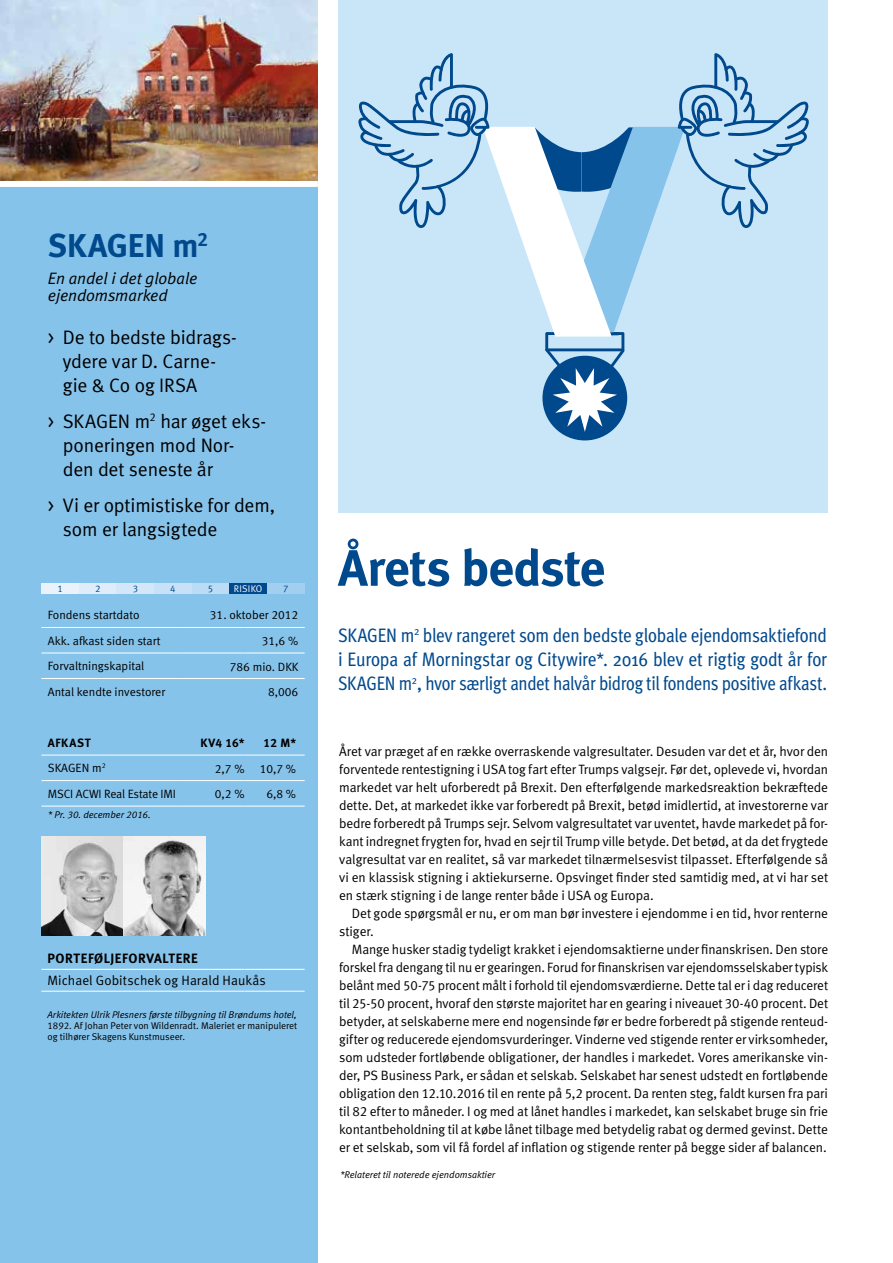
<style>
.page{position:relative;width:893px;height:1263px;background:#fff}
.page>*{position:absolute;margin:0;border:0;box-sizing:border-box;transform-origin:0 0}
.t1{font:51px "Meta Bold LF";letter-spacing:-.015em;color:#00498d}
.t2{font:33px "Meta Bold LF";color:#00498d}
.t3{font:19.5px/24px "Meta Cond";letter-spacing:-.015em;color:#00498d;text-align:justify}
.t4{font:19.5px/24px "Meta Normal LF";letter-spacing:-.005em;color:#000}
.t5{font:italic 16.5px/16.5px "Meta Normal LF";letter-spacing:-.005em;color:#000}
.t6{font:13.5px/18px "Meta Normal LF";letter-spacing:-.005em;color:#000;text-align:justify}
.t7{font:13.5px "Meta Bold LF";letter-spacing:.04em;color:#000}
.t8{font:12px "Meta Normal LF";color:#000}
.t9{font:12px "Meta Bold LF";letter-spacing:.05em;color:#000}
.t10{font:italic 9.75px "Meta Normal LF";color:#000}
.t11{font:9.75px/11.2px "Meta Normal LF";color:#000}
.t12{font:9.6px "Meta Normal LF";color:#00498d}
.t13{font:9.6px "Meta Normal LF";letter-spacing:.025em;color:#fff}
</style>
<div class="page">
<div style="left:0;top:0;width:318px;height:1263px;background:#86c3eb"></div>
<hr style="left:41px;top:627px;width:136px;height:1px;background:#fff">
<hr style="left:177px;top:627px;width:68px;height:1px;background:#fff">
<hr style="left:245px;top:627px;width:60px;height:1px;background:#fff">
<hr style="left:41px;top:653px;width:136px;height:1px;background:#fff">
<hr style="left:177px;top:653px;width:68px;height:1px;background:#fff">
<hr style="left:245px;top:653px;width:60px;height:1px;background:#fff">
<hr style="left:41px;top:678px;width:136px;height:1px;background:#fff">
<hr style="left:177px;top:678px;width:68px;height:1px;background:#fff">
<hr style="left:245px;top:678px;width:60px;height:1px;background:#fff">
<hr style="left:41px;top:969px;width:136px;height:1px;background:#fff">
<hr style="left:177px;top:969px;width:68px;height:1px;background:#fff">
<hr style="left:245px;top:969px;width:60px;height:1px;background:#fff">
<hr style="left:41px;top:991px;width:136px;height:1px;background:#fff">
<hr style="left:177px;top:991px;width:68px;height:1px;background:#fff">
<hr style="left:245px;top:991px;width:60px;height:1px;background:#fff">
<hr style="left:177px;top:755px;width:68px;height:1px;background:#fff">
<hr style="left:245px;top:755px;width:60px;height:1px;background:#fff">
<hr style="left:41px;top:755px;width:136px;height:1px;background:#fff">
<hr style="left:41px;top:780px;width:136px;height:1px;background:#fff">
<hr style="left:177px;top:780px;width:68px;height:1px;background:#fff">
<hr style="left:245px;top:780px;width:60px;height:1px;background:#fff">
<hr style="left:41px;top:806px;width:136px;height:1px;background:#fff">
<hr style="left:177px;top:806px;width:68px;height:1px;background:#fff">
<hr style="left:245px;top:806px;width:60px;height:1px;background:#fff">
<img style="left:41px;top:837px;width:83px;height:98px">
<svg style="left:124px;top:837px;width:82px;height:98px;background:#c1c1c1"></svg>
<img style="left:0;top:0;width:318px;height:181px">
<div style="left:0;top:181px;width:318px;height:6px;background:#fff"></div>
<div style="left:41px;top:583px;width:38px;height:11px;background:#eaf3fc"></div>
<div style="left:79px;top:583px;width:38px;height:11px;background:#dfedfa"></div>
<div style="left:117px;top:583px;width:37px;height:11px;background:#d4e7f8"></div>
<div style="left:154px;top:583px;width:38px;height:11px;background:#c8e1f6"></div>
<div style="left:192px;top:583px;width:37px;height:11px;background:#bcdbf4"></div>
<div style="left:229px;top:583px;width:38px;height:11px;background:#00498d"></div>
<div style="left:267px;top:583px;width:38px;height:11px;background:#a2cff0"></div>
<div style="left:338px;top:0;width:489px;height:512px;background:#c9e6f9"></div>
<div style="left:542px;top:356px;width:85px;height:84px;background:#00498d;border-radius:50%"></div>
<svg style="left:358px;top:53px;width:451px;height:379px"></svg>
<h2 class="t2" style="left:48px;top:225px;width:162px">SKAGEN m<sup>2</sup></h2>
<p class="t5" style="left:48px;top:270px;width:151px">En andel i det globale ejendomsmarked</p>
<h3 class="t4" style="left:63px;top:325px;width:176px;text-indent:-15px">&gt; De to bedste bidrags&shy;ydere var D. Carne&shy;gie &amp; Co og IRSA</h3>
<h3 class="t4" style="left:63px;top:409px;width:205px;text-indent:-15px">&gt; SKAGEN m<sup>2</sup> har øget eks&shy;poneringen mod Nor&shy;den det seneste år</h3>
<h3 class="t4" style="left:63px;top:493px;width:214px;text-indent:-15px">&gt; Vi er optimistiske for dem, som er langsigtede</h3>
<p class="t12" style="left:58px;top:583px;width:7px">1</p>
<p class="t12" style="left:95px;top:583px;width:7px">2</p>
<p class="t12" style="left:133px;top:583px;width:7px">3</p>
<p class="t12" style="left:170px;top:583px;width:7px">4</p>
<p class="t12" style="left:208px;top:583px;width:7px">5</p>
<p class="t13" style="left:234px;top:583px;width:30px">RISIKO</p>
<p class="t12" style="left:283px;top:583px;width:7px">7</p>
<p class="t8" style="left:48px;top:608px;width:93px">Fondens startdato</p>
<p class="t8" style="left:210px;top:608px;width:90px">31. oktober 2012</p>
<p class="t8" style="left:48px;top:633px;width:114px">Akk. afkast siden start</p>
<p class="t8" style="left:262px;top:634px;width:38px">31,6 %</p>
<p class="t8" style="left:48px;top:659px;width:98px">Forvaltningskapital</p>
<p class="t8" style="left:230px;top:659px;width:70px">786 mio. DKK</p>
<p class="t8" style="left:48px;top:684px;width:119px">Antal kendte investorer</p>
<p class="t8" style="left:268px;top:685px;width:32px">8,006</p>
<p class="t9" style="left:48px;top:735px;width:44px">AFKAST</p>
<p class="t9" style="left:200px;top:735px;width:46px">KV4 16*</p>
<p class="t9" style="left:264px;top:735px;width:34px">12 M*</p>
<p class="t8" style="left:48px;top:761px;width:59px">SKAGEN m<sup>2</sup></p>
<p class="t8" style="left:215px;top:761px;width:31px">2,7 %</p>
<p class="t8" style="left:260px;top:761px;width:38px">10,7 %</p>
<p class="t8" style="left:48px;top:787px;width:130px">MSCI ACWI Real Estate IMI</p>
<p class="t8" style="left:215px;top:787px;width:31px">0,2 %</p>
<p class="t8" style="left:266px;top:787px;width:31px">6,8 %</p>
<p class="t10" style="left:48px;top:809px;width:104px">* Pr. 30. december 2016.</p>
<p class="t7" style="left:47px;top:950px;width:152px">PORTEFØLJEFORVALTERE</p>
<p class="t6" style="left:47px;top:971px;width:220px">Michael Gobitschek og Harald Haukås</p>
<p class="t10" style="left:47px;top:1009px;width:251px">Arkitekten Ulrik Plesners første tilbygning til Brøndums hotel,</p>
<p class="t11" style="left:47px;top:1020px;width:251px">1892. Af Johan Peter von Wildenradt. Maleriet er manipuleret og tilhører Skagens Kunstmuseer.</p>
<h1 class="t1" style="left:338px;top:536px;width:269px">Årets bedste</h1>
<h3 class="t3" style="left:338px;top:623px;width:491px">SKAGEN m<sup>2</sup> blev rangeret som den bedste globale ejendomsaktiefond i Europa af Morningstar og Citywire*. 2016 blev et rigtig godt år for SKAGEN m<sup>2</sup>, hvor særligt andet halvår bidrog til fondens positive afkast.</h3>
<p class="t6" style="left:339px;top:742px;width:491px">Året var præget af en række overraskende valgresultater. Desuden var det et år, hvor den forventede rentestigning i USA tog fart efter Trumps valgsejr. Før det, oplevede vi, hvordan markedet var helt uforberedt på Brexit. Den efterfølgende markedsreaktion bekræftede dette. Det, at markedet ikke var forberedt på Brexit, betød imidlertid, at investorerne var bedre forberedt på Trumps sejr. Selvom valgresultatet var uventet, havde markedet på for&shy;kant indregnet frygten for, hvad en sejr til Trump ville betyde. Det betød, at da det frygtede valgresultat var en realitet, så var markedet tilnærmelsesvist tilpasset. Efterfølgende så vi en klassisk stigning i aktiekurserne. Opsvinget finder sted samtidig med, at vi har set en stærk stigning i de lange renter både i USA og Europa.</p>
<p class="t6" style="left:339px;top:904px;width:490px;text-indent:13px">Det gode spørgsmål er nu, er om man bør investere i ejendomme i en tid, hvor renterne stiger.</p>
<p class="t6" style="left:339px;top:940px;width:491px;text-indent:13px">Mange husker stadig tydeligt krakket i ejendomsaktierne under finanskrisen. Den store forskel fra dengang til nu er gearingen. Forud for finanskrisen var ejendomsselskaber typisk belånt med 50-75 procent målt i forhold til ejendomsværdierne. Dette tal er i dag reduceret til 25-50 procent, hvoraf den største majoritet har en gearing i niveauet 30-40 procent. Det betyder, at selskaberne mere end nogensinde før er bedre forberedt på stigende renteud&shy;gifter og reducerede ejendomsvurderinger. Vinderne ved stigende renter er virksomheder, som udsteder fortløbende obligationer, der handles i markedet. Vores amerikanske vin&shy;der, PS Business Park, er sådan et selskab. Selskabet har senest udstedt en fortløbende obligation den 12.10.2016 til en rente på 5,2 procent. Da renten steg, faldt kursen fra pari til 82 efter to måneder. I og med at lånet handles i markedet, kan selskabet bruge sin frie kontantbeholdning til at købe lånet tilbage med betydelig rabat og dermed gevinst. Dette er et selskab, som vil få fordel af inflation og stigende renter på begge sider af balancen.</p>
<p class="t10" style="left:340px;top:1169px;width:157px">*Relateret til noterede ejendomsaktier</p>
</div>
